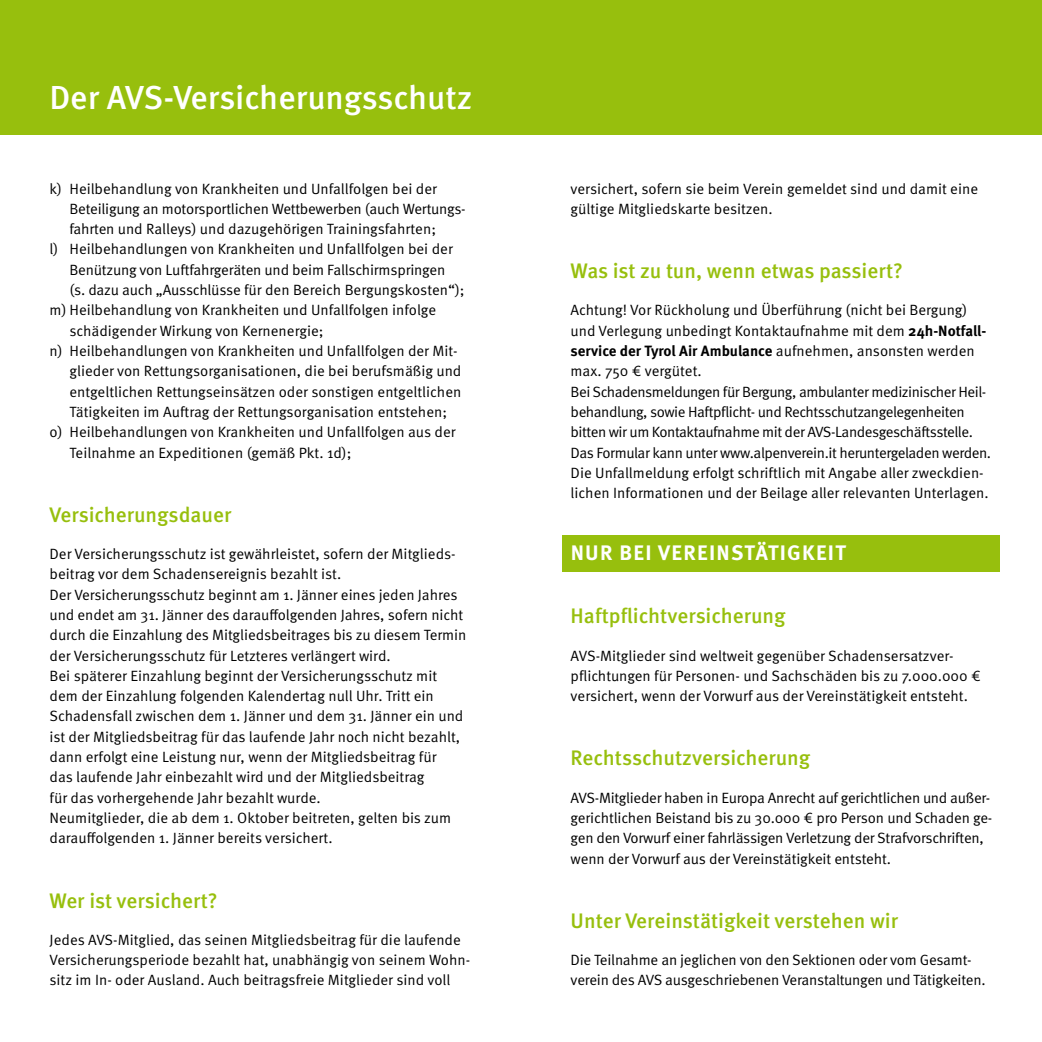
<style>
.page{position:relative;width:1042px;height:1042px;background:#fff}
.page>*{position:absolute;margin:0;border:0;box-sizing:border-box;transform-origin:0 0}
.t1{font:500 33.25px "Meta Pro";letter-spacing:-.005em;color:#fff}
.t2{font:500 21px "Meta Pro";color:#97bf0d}
.t3{font:700 21px "Meta Pro";letter-spacing:.06em;color:#fff}
.t4{font:14.88px/20.3px "Meta Pro";letter-spacing:-.005em;color:#000}
.t5{font:14.88px/20.3px "Meta Pro";letter-spacing:-.03em;color:#000}
.s1{font-weight:700}
</style>
<div class="page">
<div style="left:0;top:0;width:1042px;height:134px;background:#97bf0d"></div>
<div style="left:562px;top:534px;width:438px;height:37px;background:#97bf0d"></div>
<h1 class="t1" style="left:49px;top:77px;width:424px">Der AVS-Versicherungsschutz</h1>
<p class="t4" style="left:50px;top:179px;width:389px">k) Heilbehandlung von Krankheiten und Unfallfolgen bei der</p>
<p class="t4" style="left:69px;top:199px;width:398px">Beteiligung an motorsportlichen Wettbewerben (auch Wertungs-</p>
<p class="t4" style="left:69px;top:219px;width:368px">fahrten und Ralleys) und dazugehörigen Trainingsfahrten;</p>
<p class="t4" style="left:50px;top:240px;width:405px">l) Heilbehandlungen von Krankheiten und Unfallfolgen bei der</p>
<p class="t4" style="left:69px;top:260px;width:377px">Benützung von Luftfahrgeräten und beim Fallschirmspringen</p>
<p class="t4" style="left:69px;top:280px;width:397px">(s. dazu auch „Ausschlüsse für den Bereich Bergungskosten“);</p>
<p class="t4" style="left:50px;top:300px;width:388px">m) Heilbehandlung von Krankheiten und Unfallfolgen infolge</p>
<p class="t4" style="left:69px;top:321px;width:256px">schädigender Wirkung von Kernenergie;</p>
<p class="t4" style="left:50px;top:341px;width:409px">n) Heilbehandlungen von Krankheiten und Unfallfolgen der Mit-</p>
<p class="t4" style="left:69px;top:361px;width:393px">glieder von Rettungsorganisationen, die bei berufsmäßig und</p>
<p class="t4" style="left:69px;top:382px;width:393px">entgeltlichen Rettungseinsätzen oder sonstigen entgeltlichen</p>
<p class="t4" style="left:69px;top:402px;width:379px">Tätigkeiten im Auftrag der Rettungsorganisation entstehen;</p>
<p class="t4" style="left:50px;top:422px;width:407px">o) Heilbehandlungen von Krankheiten und Unfallfolgen aus der</p>
<p class="t4" style="left:69px;top:443px;width:284px">Teilnahme an Expeditionen (gemäß Pkt. 1d);</p>
<h2 class="t2" style="left:50px;top:501px;width:183px">Versicherungsdauer</h2>
<p class="t4" style="left:50px;top:544px;width:418px">Der Versicherungsschutz ist gewährleistet, sofern der Mitglieds&shy;beitrag vor dem Schadensereignis bezahlt ist.<br>Der Versicherungsschutz beginnt am 1. Jänner eines jeden Jahres und endet am 31. Jänner des darauffolgenden Jahres, sofern nicht durch die Einzahlung des Mitgliedsbeitrages bis zu diesem Termin der Versicherungsschutz für Letzteres verlängert wird.<br>Bei späterer Einzahlung beginnt der Versicherungsschutz mit dem der Einzahlung folgenden Kalendertag null Uhr. Tritt ein Schadensfall zwischen dem 1. Jänner und dem 31. Jänner ein und ist der Mitgliedsbeitrag für das laufende Jahr noch nicht bezahlt, dann erfolgt eine Leistung nur, wenn der Mitgliedsbeitrag für<br>das laufende Jahr einbezahlt wird und der Mitgliedsbeitrag<br>für das vorhergehende Jahr bezahlt wurde.<br>Neumitglieder, die ab dem 1. Oktober beitreten, gelten bis zum darauffolgenden 1. Jänner bereits versichert.</p>
<h2 class="t2" style="left:50px;top:887px;width:170px">Wer ist versichert?</h2>
<p class="t4" style="left:50px;top:930px;width:422px">Jedes AVS-Mitglied, das seinen Mitgliedsbeitrag für die laufende<br>Versicherungsperiode bezahlt hat, unabhängig von seinem Wohn&shy;sitz im In- oder Ausland. Auch beitragsfreie Mitglieder sind voll</p>
<p class="t4" style="left:570px;top:179px;width:409px">versichert, sofern sie beim Verein gemeldet sind und damit eine gültige Mitgliedskarte besitzen.</p>
<h2 class="t2" style="left:570px;top:257px;width:334px">Was ist zu tun, wenn etwas passiert?</h2>
<p class="t5" style="left:570px;top:300px;width:422px">Achtung! Vor Rückholung und Überführung (nicht bei Bergung) und Verlegung unbedingt Kontaktaufnahme mit dem <span class="s1">24h-Notfall&shy;service der Tyrol Air Ambulance</span> aufnehmen, ansonsten werden max. 750 € vergütet.<br>Bei Schadensmeldungen für Bergung, ambulanter medizinischer Heil&shy;behandlung, sowie Haftpflicht- und Rechtsschutzangelegenheiten bitten wir um Kontaktaufnahme mit der AVS-Landesgeschäftsstelle.<br>Das Formular kann unter www.alpenverein.it heruntergeladen werden.<br>Die Unfallmeldung erfolgt schriftlich mit Angabe aller zweckdien&shy;lichen Informationen und der Beilage aller relevanten Unterlagen.</p>
<h2 class="t3" style="left:571px;top:540px;width:60px">Nur bei</h2>
<h2 class="t3" style="left:658px;top:540px;width:189px">Verei nstätigkeit</h2>
<h2 class="t2" style="left:570px;top:602px;width:216px">Haftpflichtversicherung</h2>
<p class="t4" style="left:570px;top:646px;width:412px">AVS-Mitglieder sind weltweit gegenüber Schadensersatzver&shy;pflichtungen für Personen- und Sachschäden bis zu 7.000.000 € versichert, wenn der Vorwurf aus der Vereinstätigkeit entsteht.</p>
<h2 class="t2" style="left:570px;top:745px;width:241px">Rechtsschutzversicherung</h2>
<p class="t4" style="left:570px;top:788px;width:423px">AVS-Mitglieder haben in Europa Anrecht auf gerichtlichen und außer&shy;gerichtlichen Beistand bis zu 30.000 € pro Person und Schaden ge&shy;gen den Vorwurf einer fahrlässigen Verletzung der Strafvorschriften, wenn der Vorwurf aus der Vereinstätigkeit entsteht.</p>
<h2 class="t2" style="left:570px;top:907px;width:329px">Unter Vereinstätigkeit verstehen wir</h2>
<p class="t4" style="left:570px;top:950px;width:416px">Die Teilnahme an jeglichen von den Sektionen oder vom Gesamt&shy;verein des AVS ausgeschriebenen Veranstaltungen und Tätigkeiten.</p>
</div>
